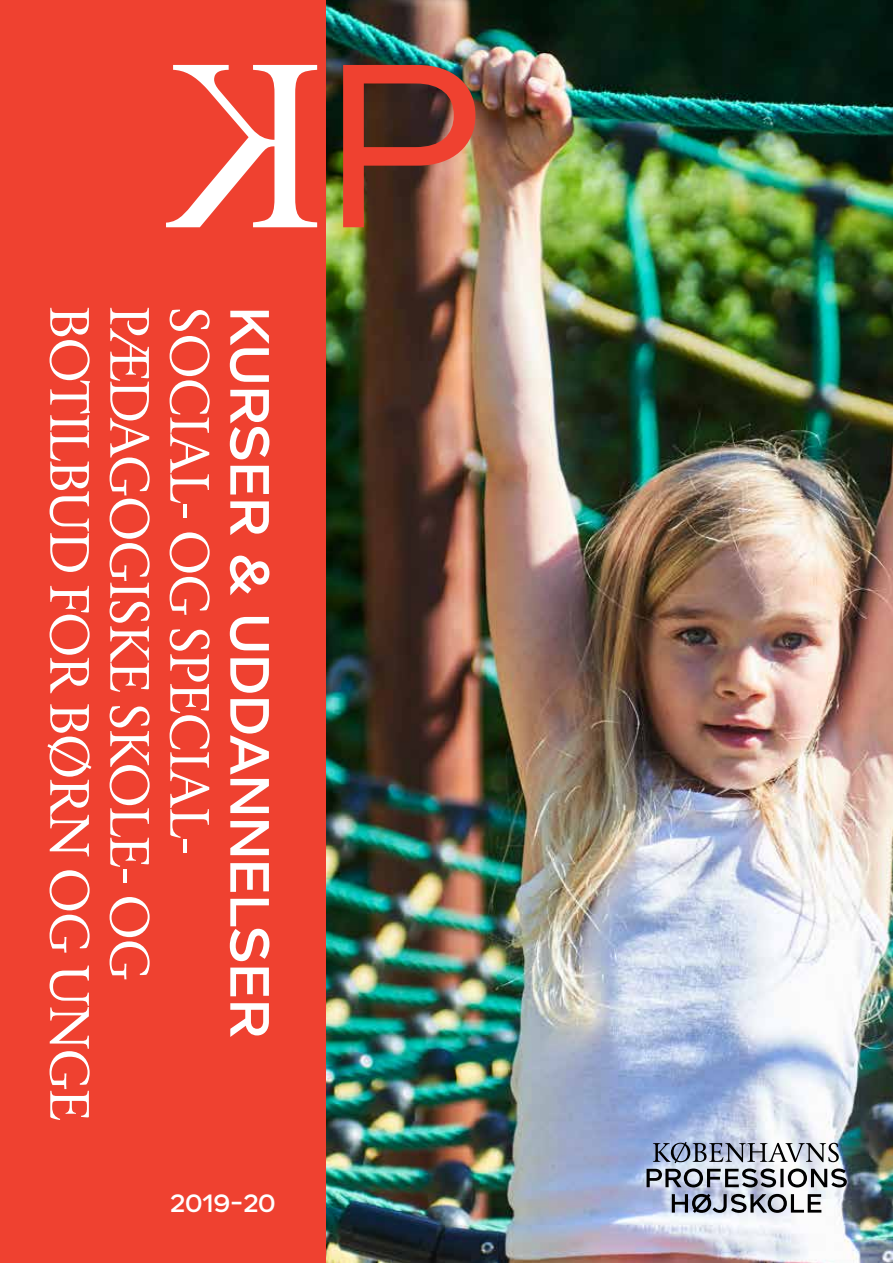
<style>
.page{position:relative;width:893px;height:1263px;background:#fff}
.page>*{position:absolute;margin:0;border:0;box-sizing:border-box;transform-origin:0 0}
.t1{font:52.5px "Primo Serif Headline";letter-spacing:-.01em;color:#fff}
.t2{font:600 52.5px "No 5";color:#fff}
.t3{font:600 23.7px "No 5";letter-spacing:-.01em;color:#fff}
</style>
<div class="page">
<div style="left:0;top:0;width:326px;height:1263px;background:#ef4130"></div>
<img style="left:326px;top:0;width:567px;height:1263px">
<svg style="left:166px;top:65px;width:151px;height:162px"></svg>
<img style="left:343px;top:65px;width:132px;height:162px">
<svg style="left:647px;top:1142px;width:207px;height:71px"></svg>
<p class="t1" style="left:106px;top:307px;width:816px;rotate:90deg">BOTILBUD FOR BØRN OG UNGE</p>
<p class="t1" style="left:166px;top:307px;width:675px;rotate:90deg">PÆDAGOGISKE SKOLE- OG</p>
<p class="t1" style="left:226px;top:307px;width:545px;rotate:90deg">SOCIAL- OG SPECIAL-</p>
<p class="t2" style="left:291px;top:307px;width:734px;rotate:90deg">KURSER &amp; UDDANNELSER</p>
<p class="t3" style="left:170px;top:1185px;width:107px">2019-20</p>
</div>
